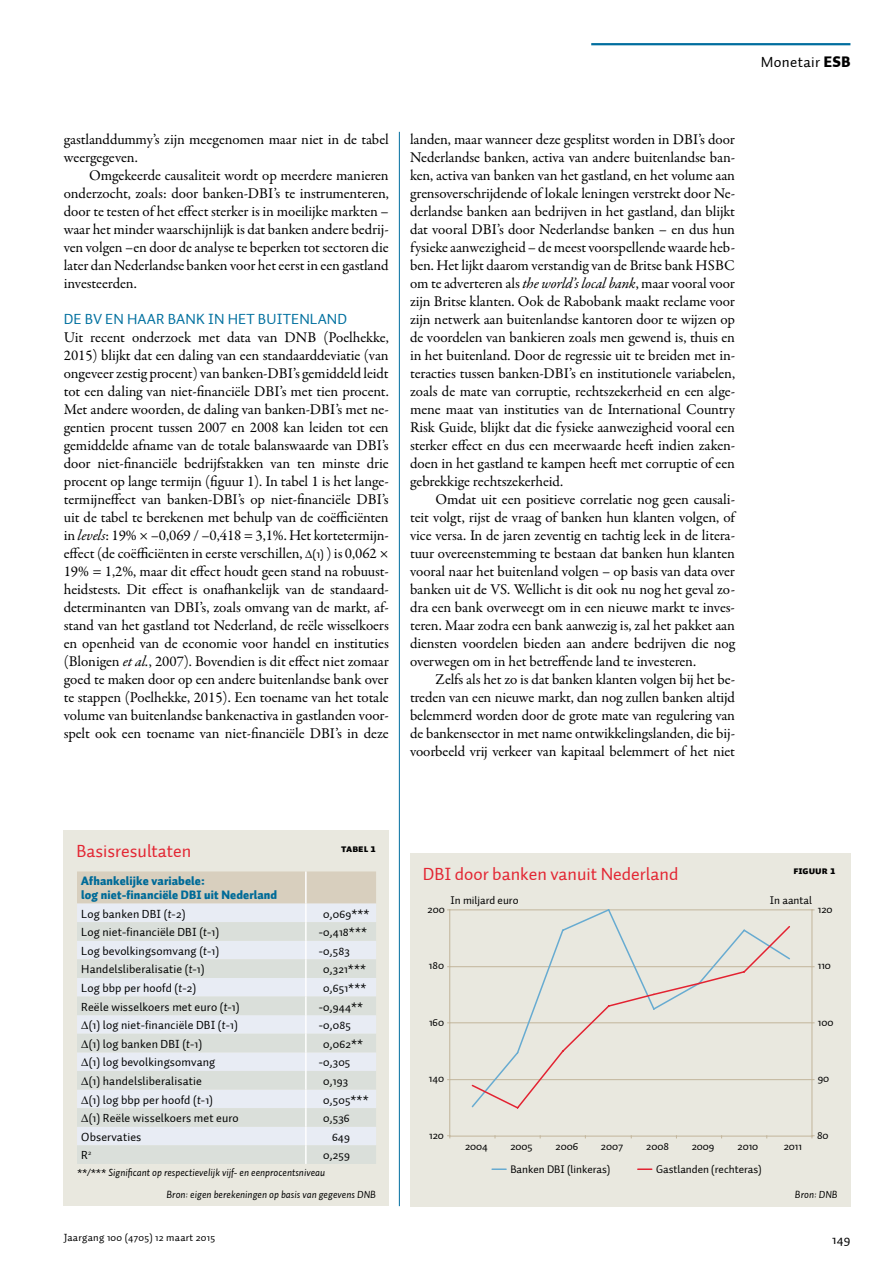
<style>
.page{position:relative;width:893px;height:1263px;background:#fff}
.page>*{position:absolute;margin:0;border:0;box-sizing:border-box;transform-origin:0 0}
.t1{font:18px "Auto 1";color:#e32532}
.t2{font:15px/18px "Garamond Premr Pro";letter-spacing:-.005em;color:#000;text-align:justify}
.t3{font:15px "Auto 1";letter-spacing:.01em;color:#00709f}
.t4{font:15px "Auto 1";color:#000}
.t5{font:13.5px "Auto 1";color:#000}
.t6{font:12px "Auto 1";letter-spacing:.01em;color:#000101}
.t7{font:900 12px/13.5px "Auto 1";letter-spacing:.01em;color:#006b98}
.t8{font:11.25px "Auto 1";color:#010101}
.t9{font:italic 10.5px "Auto 1";color:#000}
.t10{font:10.5px "Auto 1";letter-spacing:.025em;color:#000}
.t11{font:10.5px "Auto 1 Black Sm Cp";color:#000}
.s1{font-weight:900}
.s2{font-style:italic}
.s3{font-family:"Auto 1";font-style:italic;font-size:12px;color:#000101}
.s4{font-family:"Auto 1";font-size:12px;color:#000101}
</style>
<div class="page">
<hr style="left:591px;top:43px;width:259px;height:2px;background:#006e9f">
<hr style="left:399px;top:132px;width:1px;height:1074px;background:#006e9f">
<div style="left:410px;top:853px;width:440px;height:353px;background:#e9e8df"></div>
<hr style="left:450px;top:1079px;width:362px;height:1px;background:#c2b59b">
<hr style="left:450px;top:1022px;width:362px;height:1px;background:#c2b59b">
<hr style="left:450px;top:966px;width:362px;height:1px;background:#c2b59b">
<hr style="left:449px;top:910px;width:1px;height:226px;background:#c2b59b">
<hr style="left:811px;top:910px;width:1px;height:226px;background:#c2b59b">
<hr style="left:450px;top:1136px;width:362px;height:1px;background:#c2b59b">
<hr style="left:450px;top:909px;width:362px;height:1px;background:#c2b59b">
<svg style="left:470px;top:909px;width:321px;height:15px"></svg>
<svg style="left:470px;top:924px;width:321px;height:185px"></svg>
<svg style="left:492px;top:1168px;width:14px;height:2px"></svg>
<svg style="left:638px;top:1168px;width:14px;height:2px"></svg>
<div style="left:64px;top:830px;width:325px;height:376px;background:#e9e8df"></div>
<svg style="left:77px;top:871px;width:299px;height:293px"></svg>
<p class="t4" style="left:761px;top:53px;width:91px">Monetair <span class="s1">ESB</span></p>
<p class="t2" style="left:64px;top:131px;width:326px">gastlanddummy’s zijn meegenomen maar niet in de tabel weergegeven.</p>
<p class="t2" style="left:64px;top:167px;width:327px;text-indent:26px">Omgekeerde causaliteit wordt op meerdere manieren onderzocht, zoals: door banken-DBI’s te instrumenteren, door te testen of het effect sterker is in moeilijke markten – waar het minder waarschijnlijk is dat banken andere bedrij&shy;ven volgen –en door de analyse te beperken tot sectoren die later dan Nederlandse banken voor het eerst in een gastland investeerden.</p>
<p class="t3" style="left:64px;top:310px;width:283px">De BV en haar bank in het buitenland</p>
<p class="t2" style="left:64px;top:329px;width:327px">Uit recent onderzoek met data van DNB (Poelhekke, 2015) blijkt dat een daling van een standaarddeviatie (van ongeveer zestig procent) van banken-DBI’s gemiddeld leidt tot een daling van niet-financiële DBI’s met tien procent.<br>Met andere woorden, de daling van banken-DBI’s met ne&shy;gentien procent tussen 2007 en 2008 kan leiden tot een gemiddelde afname van de totale balanswaarde van DBI’s door niet-financiële bedrijfstakken van ten minste drie procent op lange termijn (figuur 1). In tabel 1 is het lange&shy;termijneffect van banken-DBI’s op niet-financiële DBI’s uit de tabel te berekenen met behulp van de coëfficiënten in <span class="s2">levels</span>: 19% × –0,069 / –0,418 = 3,1%. Het kortetermijn&shy;effect (de coëfficiënten in eerste verschillen, <span class="s3">∆</span><span class="s4">(1)</span> ) is 0,062 × 19% = 1,2%, maar dit effect houdt geen stand na robuust&shy;heidstests. Dit effect is onafhankelijk van de standaard&shy;determinanten van DBI’s, zoals omvang van de markt, af&shy;stand van het gastland tot Nederland, de reële wisselkoers en openheid van de economie voor handel en instituties (Blonigen <span class="s2">et al.</span>, 2007). Bovendien is dit effect niet zomaar goed te maken door op een andere buitenlandse bank over te stappen (Poelhekke, 2015). Een toename van het totale volume van buitenlandse bankenactiva in gastlanden voor&shy;spelt ook een toename van niet-financiële DBI’s in deze</p>
<p class="t2" style="left:410px;top:131px;width:327px">landen, maar wanneer deze gesplitst worden in DBI’s door Nederlandse banken, activa van andere buitenlandse ban&shy;ken, activa van banken van het gastland, en het volume aan grensoverschrijdende of lokale leningen verstrekt door Ne&shy;derlandse banken aan bedrijven in het gastland, dan blijkt dat vooral DBI’s door Nederlandse banken – en dus hun fysieke aanwezigheid – de meest voorspellende waarde heb&shy;ben. Het lijkt daarom verstandig van de Britse bank HSBC om te adverteren als <span class="s2">the world’s local bank</span>, maar vooral voor zijn Britse klanten. Ook de Rabobank maakt reclame voor zijn netwerk aan buitenlandse kantoren door te wijzen op de voordelen van bankieren zoals men gewend is, thuis en in het buitenland. Door de regressie uit te breiden met in&shy;teracties tussen banken-DBI’s en institutionele variabelen, zoals de mate van corruptie, rechtszekerheid en een alge&shy;mene maat van instituties van de International Country Risk Guide, blijkt dat die fysieke aanwezigheid vooral een sterker effect en dus een meerwaarde heeft indien zaken&shy;doen in het gastland te kampen heeft met corruptie of een gebrekkige rechtszekerheid.</p>
<p class="t2" style="left:410px;top:491px;width:327px;text-indent:26px">Omdat uit een positieve correlatie nog geen causali&shy;teit volgt, rijst de vraag of banken hun klanten volgen, of vice versa. In de jaren zeventig en tachtig leek in de litera&shy;tuur overeenstemming te bestaan dat banken hun klanten vooral naar het buitenland volgen – op basis van data over banken uit de VS. Wellicht is dit ook nu nog het geval zo&shy;dra een bank overweegt om in een nieuwe markt te inves&shy;teren. Maar zodra een bank aanwezig is, zal het pakket aan diensten voordelen bieden aan andere bedrijven die nog overwegen om in het betreffende land te investeren.</p>
<p class="t2" style="left:410px;top:671px;width:326px;text-indent:26px">Zelfs als het zo is dat banken klanten volgen bij het be&shy;treden van een nieuwe markt, dan nog zullen banken altijd belemmerd worden door de grote mate van regulering van de bankensector in met name ontwikkelingslanden, die bij&shy;voorbeeld vrij verkeer van kapitaal belemmert of het niet</p>
<p class="t1" style="left:77px;top:839px;width:116px">Basisresultaten</p>
<p class="t11" style="left:341px;top:842px;width:36px">tabel 1</p>
<p class="t7" style="left:81px;top:875px;width:197px">Afhankelijke variabele:<br>log niet-financiële DBI uit Nederland</p>
<p class="t6" style="left:81px;top:906px;width:106px">Log banken DBI (<span class="s2">t</span>-2)</p>
<p class="t6" style="left:323px;top:906px;width:48px">0,069***</p>
<p class="t6" style="left:81px;top:924px;width:139px">Log niet-financiële DBI (<span class="s2">t</span>-1)</p>
<p class="t6" style="left:319px;top:924px;width:50px">-0,418***</p>
<p class="t6" style="left:81px;top:943px;width:139px">Log bevolkingsomvang (<span class="s2">t</span>-1)</p>
<p class="t6" style="left:319px;top:943px;width:33px">-0,583</p>
<p class="t6" style="left:81px;top:962px;width:125px">H andelsliberalisatie (<span class="s2">t</span>-1)</p>
<p class="t6" style="left:323px;top:962px;width:44px">0,321***</p>
<p class="t6" style="left:81px;top:980px;width:116px">Log bbp per hoofd (<span class="s2">t</span>-2)</p>
<p class="t6" style="left:323px;top:980px;width:45px">0,651***</p>
<p class="t6" style="left:81px;top:999px;width:160px">Reële wisselkoers met euro (<span class="s2">t</span>-1)</p>
<p class="t6" style="left:319px;top:999px;width:46px">-0,944**</p>
<p class="t6" style="left:81px;top:1017px;width:158px"><span class="s2">∆</span>(1) log niet-financiële DBI (<span class="s2">t</span>-1)</p>
<p class="t6" style="left:319px;top:1017px;width:34px">-0,085</p>
<p class="t6" style="left:81px;top:1036px;width:122px"><span class="s2">∆</span>(1) log banken DBI (<span class="s2">t</span>-1)</p>
<p class="t6" style="left:323px;top:1036px;width:42px">0,062**</p>
<p class="t6" style="left:81px;top:1055px;width:136px"><span class="s2">∆</span>(1) log bevolkingsomvang</p>
<p class="t6" style="left:319px;top:1055px;width:33px">-0,305</p>
<p class="t6" style="left:81px;top:1073px;width:122px"><span class="s2">∆</span>(1) handelsliberalisatie</p>
<p class="t6" style="left:323px;top:1073px;width:27px">0,193</p>
<p class="t6" style="left:81px;top:1092px;width:133px"><span class="s2">∆</span>(1) log bbp per hoofd (<span class="s2">t</span>-1)</p>
<p class="t6" style="left:323px;top:1092px;width:47px">0,505***</p>
<p class="t6" style="left:81px;top:1110px;width:159px"><span class="s2">∆</span>(1) Reële wisselkoers met euro</p>
<p class="t6" style="left:323px;top:1110px;width:28px">0,536</p>
<p class="t6" style="left:81px;top:1129px;width:62px">Observaties</p>
<p class="t6" style="left:332px;top:1129px;width:19px">649</p>
<p class="t6" style="left:81px;top:1148px;width:12px">R<sup>2</sup></p>
<p class="t6" style="left:323px;top:1148px;width:28px">0,259</p>
<p class="t9" style="left:77px;top:1165px;width:250px">**/*** Significant op respectievelijk vijf- en eenprocentsniveau</p>
<p class="t9" style="left:166px;top:1187px;width:211px">Bron: eigen berekeningen op basis van gegevens DNB</p>
<p class="t1" style="left:423px;top:863px;width:257px">DBI door banken vanuit Nederland</p>
<p class="t11" style="left:793px;top:865px;width:44px">figuur 1</p>
<p class="t8" style="left:451px;top:893px;width:69px">In miljard euro</p>
<p class="t8" style="left:428px;top:902px;width:19px">200</p>
<p class="t8" style="left:770px;top:893px;width:44px">In aantal</p>
<p class="t8" style="left:818px;top:902px;width:16px">120</p>
<p class="t8" style="left:429px;top:958px;width:17px">180</p>
<p class="t8" style="left:818px;top:958px;width:15px">110</p>
<p class="t8" style="left:429px;top:1015px;width:17px">160</p>
<p class="t8" style="left:818px;top:1015px;width:17px">100</p>
<p class="t8" style="left:429px;top:1072px;width:17px">140</p>
<p class="t8" style="left:818px;top:1072px;width:13px">90</p>
<p class="t8" style="left:429px;top:1128px;width:16px">120</p>
<p class="t8" style="left:817px;top:1128px;width:13px">80</p>
<p class="t8" style="left:465px;top:1139px;width:24px">2004</p>
<p class="t8" style="left:510px;top:1139px;width:24px">2005</p>
<p class="t8" style="left:555px;top:1139px;width:24px">2006</p>
<p class="t8" style="left:601px;top:1139px;width:24px">2007</p>
<p class="t8" style="left:646px;top:1139px;width:24px">2008</p>
<p class="t8" style="left:692px;top:1139px;width:24px">2009</p>
<p class="t8" style="left:737px;top:1139px;width:22px">2010</p>
<p class="t8" style="left:784px;top:1139px;width:20px">2011</p>
<p class="t8" style="left:510px;top:1162px;width:102px">Banken DBI (linkeras)</p>
<p class="t8" style="left:656px;top:1162px;width:107px">Gastlanden (rechteras)</p>
<p class="t9" style="left:795px;top:1187px;width:44px">Bron: DNB</p>
<p class="t10" style="left:64px;top:1231px;width:153px">Jaargang 100 (4705) 12 maart 2015</p>
<p class="t5" style="left:832px;top:1231px;width:20px">149</p>
</div>
